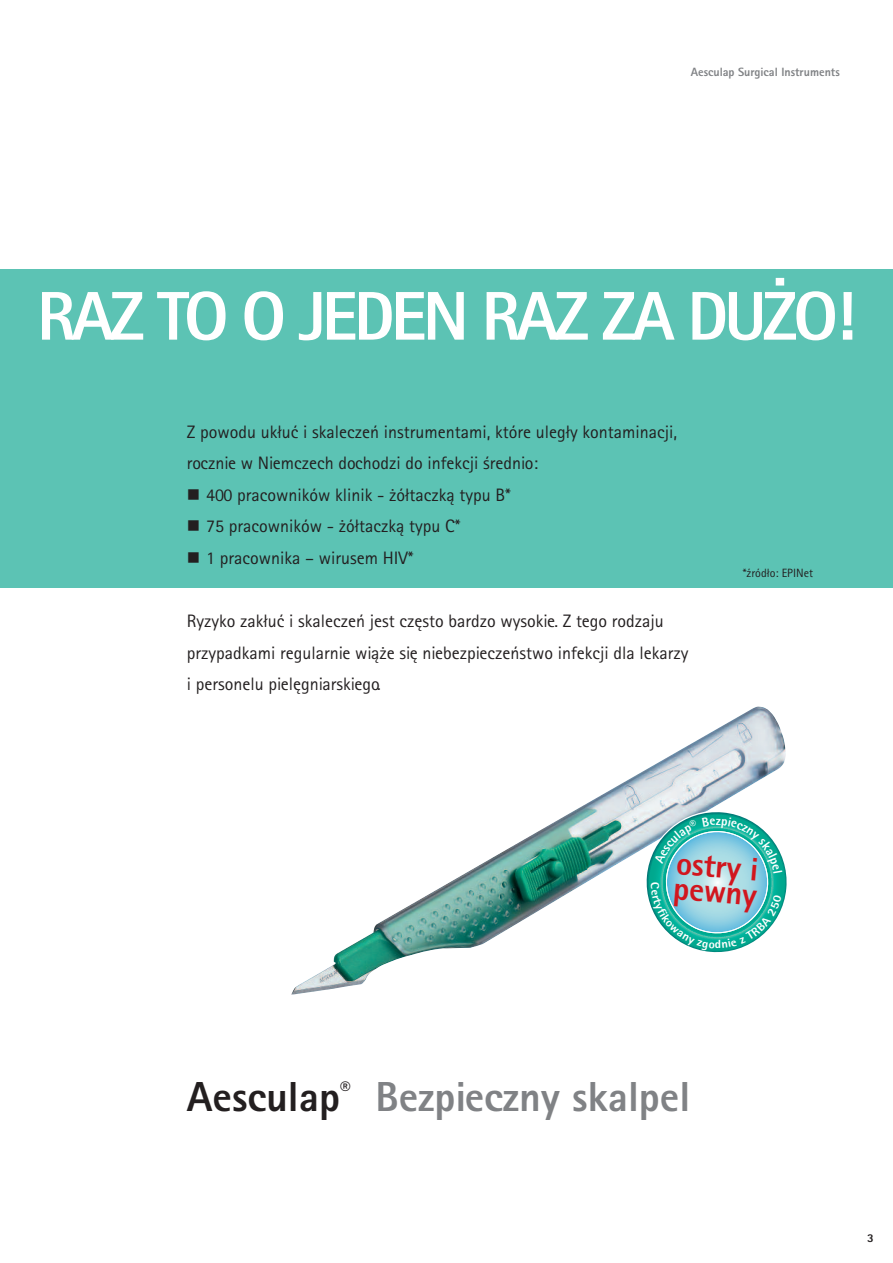
<style>
.page{position:relative;width:893px;height:1263px;background:#fff}
.page>*{position:absolute;margin:0;border:0;box-sizing:border-box;transform-origin:0 0}
.t1{font:800 69px "Rotis Sans Serif";letter-spacing:-.055em;color:#fff}
.t2{font:800 42px "Rotis Sans Serif";color:#808285}
.t3{font:800 32.55px/25.2px "Rotis Sans Serif Pro";color:#d1161e}
.t4{font:18px/31.5px "Rotis Sans Serif";color:#231f20}
.t5{font:700 12px "Rotis Sans Serif";color:#808285}
.t6{font:12px "Rotis Sans Serif";color:#231f20}
.t7{font:800 12px "Rotis Sans Serif";color:#231f20}
.s1{color:#231f20}
</style>
<div class="page">
<div style="left:0;top:269px;width:893px;height:319px;background:#5cc3b4"></div>
<img style="left:291px;top:707px;width:495px;height:287px">
<svg style="left:642px;top:807px;width:145px;height:150px"></svg>
<p class="t5" style="left:691px;top:65px;width:151px">Aesculap Surgical Instruments</p>
<h1 class="t1" style="left:37px;top:272px;width:820px">RAZ TO O JEDEN RAZ ZA DUŻO!</h1>
<p class="t4" style="left:187px;top:416px;width:492px">Z powodu ukłuć i skaleczeń instrumentami, które uległy kontaminacji, rocznie w Niemczech dochodzi do infekcji średnio:</p>
<p class="t4" style="left:187px;top:479px;width:325px">■ 400 pracowników klinik - żółtaczką typu B*</p>
<p class="t4" style="left:187px;top:510px;width:275px">■ 75 pracowników - żółtaczką typu C*</p>
<p class="t4" style="left:187px;top:542px;width:228px">■ 1 pracownika – wirusem HIV*</p>
<p class="t4" style="left:187px;top:605px;width:503px">Ryzyko zakłuć i skaleczeń jest często bardzo wysokie. Z tego rodzaju przypadkami regularnie wiąże się niebezpieczeństwo infekcji dla lekarzy i personelu pielęgniarskiego.</p>
<p class="t6" style="left:743px;top:565px;width:72px">*źródło: EPINet</p>
<h3 class="t3" style="left:676px;top:853px;width:85px;rotate:5deg">ostry i pewny</h3>
<h2 class="t2" style="left:187px;top:1070px;width:505px"><span class="s1">Aesculap</span><sup>®</sup> Bezpieczny skalpel</h2>
<p class="t7" style="left:867px;top:1230px;width:8px">3</p>
</div>
